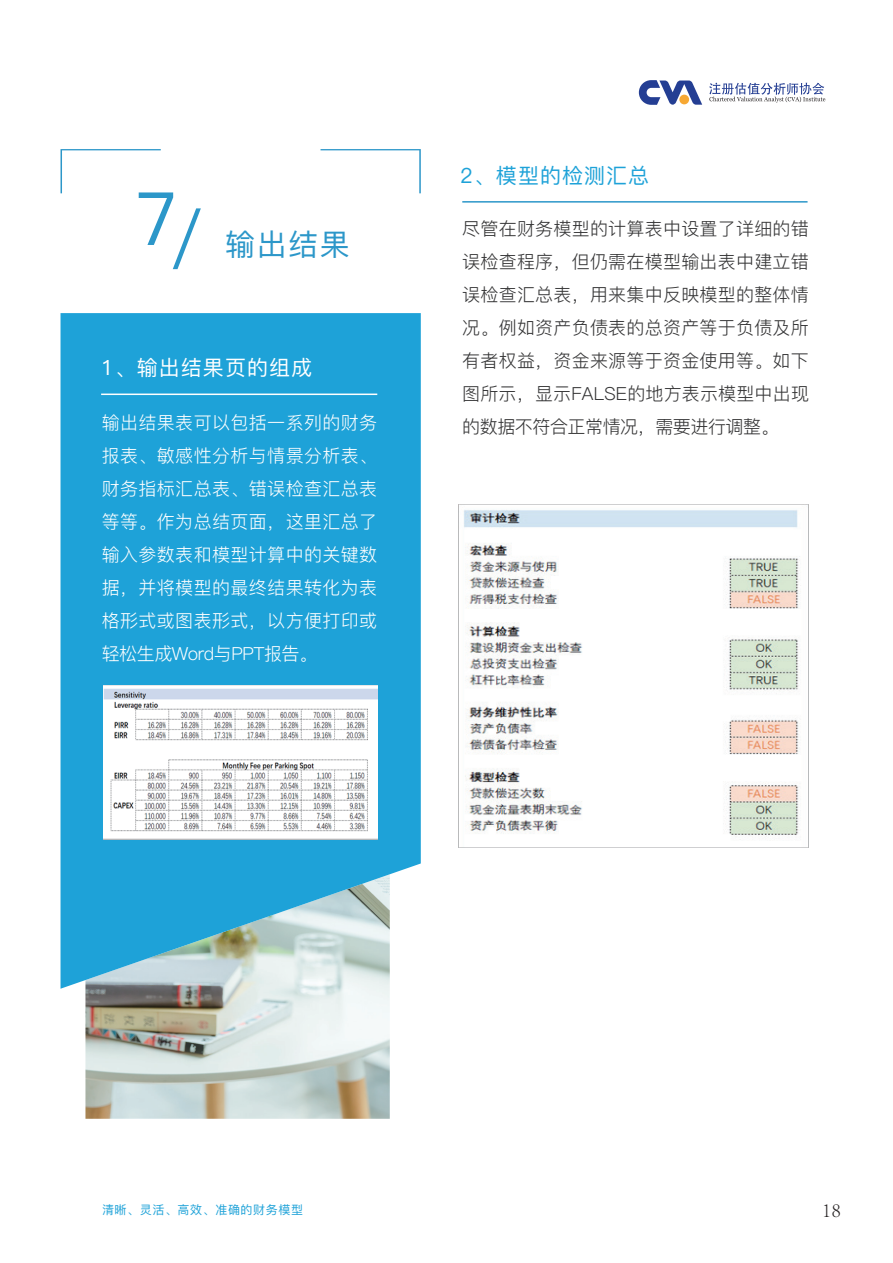
<style>
.page{position:relative;width:893px;height:1263px;background:#fff}
.page>*{position:absolute;margin:0;border:0;box-sizing:border-box;transform-origin:0 0}
.t1{font:30px "Ping Fang SC Medium";color:#2c97c9}
.t2{font:21px "Ping Fang SC Medium";letter-spacing:.05em;color:#fff}
.t3{font:21px "Ping Fang SC Medium";letter-spacing:.05em;color:#1ea2d8}
.t4{font:300 21px "Adobe Song Std";color:#231f20}
.t5{font:18px/33px "Ping Fang SC Regular";letter-spacing:.01em;color:#333334;text-align:justify}
.t6{font:18px/33px "Ping Fang SC Regular";letter-spacing:.02em;color:#fff;text-align:justify}
.t7{font:12px "Ping Fang SC Medium";letter-spacing:.05em;color:#1ea2d8}
.s1{font-size:66px}
</style>
<div class="page">
<svg style="left:639px;top:80px;width:63px;height:25px"></svg>
<div style="left:679px;top:95px;width:10px;height:9px;background:#f7a833;border-radius:50%"></div>
<svg style="left:709px;top:83px;width:116px;height:20px"></svg>
<img style="left:458px;top:504px;width:350px;height:343px">
<hr style="left:462px;top:201px;width:345px;height:2px;background:#2c97c9">
<img style="left:85px;top:989px;width:305px;height:130px">
<svg style="left:61px;top:313px;width:360px;height:676px;fill:#1ea2d8"></svg>
<svg style="left:61px;top:149px;width:100px;height:44px"></svg>
<svg style="left:321px;top:149px;width:100px;height:44px"></svg>
<hr style="left:101px;top:394px;width:276px;height:1px;background:#fff">
<img style="left:103px;top:685px;width:274px;height:154px">
<h1 class="t1" style="left:134px;top:226px;width:217px"><sup>7</sup><span class="s1">/</span> 输出结果</h1>
<p class="t2" style="left:101px;top:355px;width:213px">1、输出结果页的组成</p>
<p class="t6" style="left:102px;top:406px;width:277px">输出结果表可以包括一系列的财务报表、敏感性分析与情景分析表、财务指标汇总表、错误检查汇总表等等。作为总结页面，这里汇总了输入参数表和模型计算中的关键数据，并将模型的最终结果转化为表格形式或图表形式，以方便打印或轻松生成Word与PPT报告。</p>
<p class="t3" style="left:460px;top:163px;width:191px">2、模型的检测汇总</p>
<p class="t5" style="left:462px;top:212px;width:348px">尽管在财务模型的计算表中设置了详细的错误检查程序，但仍需在模型输出表中建立错误检查汇总表，用来集中反映模型的整体情况。例如资产负债表的总资产等于负债及所有者权益，资金来源等于资金使用等。如下图所示，显示FALSE的地方表示模型中出现的数据不符合正常情况，需要进行调整。</p>
<p class="t7" style="left:102px;top:1202px;width:203px">清晰、灵活、高效、准确的财务模型</p>
<p class="t4" style="left:822px;top:1198px;width:21px">18</p>
</div>
